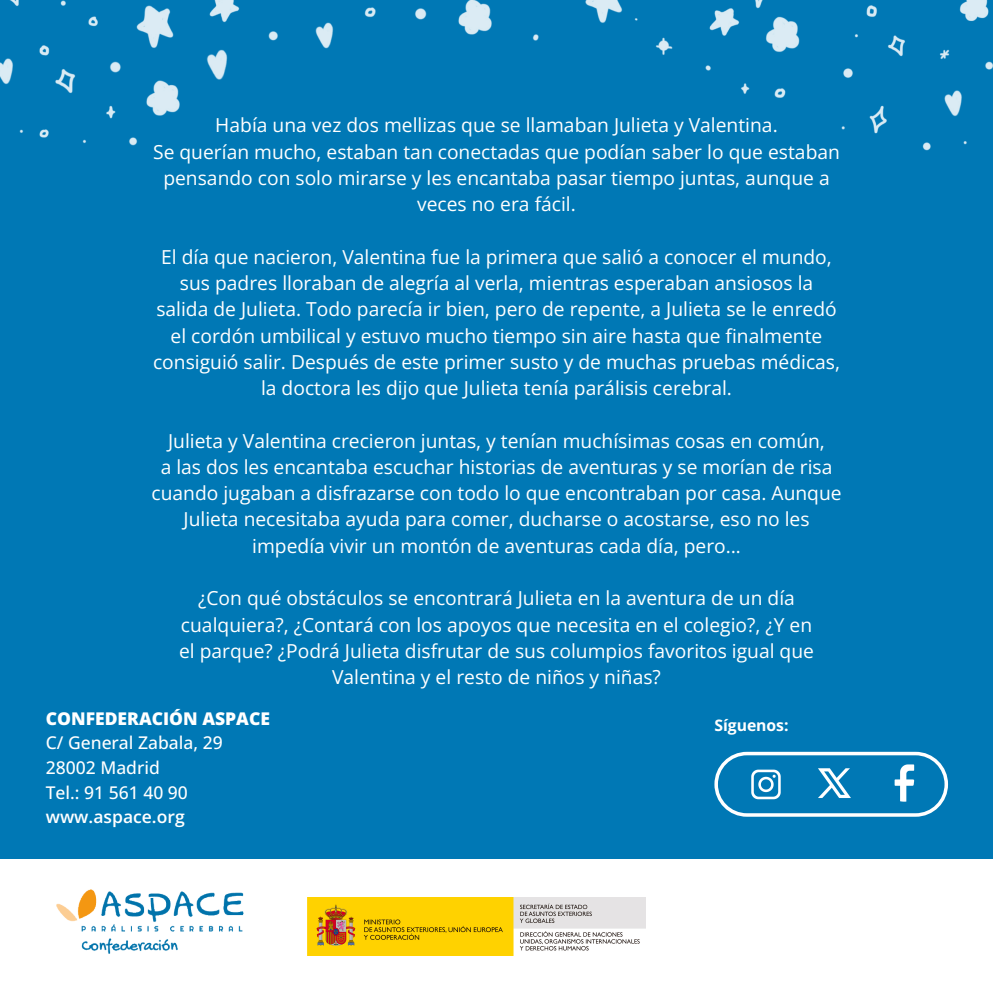
<style>
.page{position:relative;width:993px;height:993px;background:#fff}
.page>*{position:absolute;margin:0;border:0;box-sizing:border-box;transform-origin:0 0}
.t1{font:19.25px/26.2px "Open Sans";color:#fff;text-align:center}
.t2{font:500 17.5px/24.5px "Open Sans";color:#fff}
.t3{font:800 17.5px "Open Sans";color:#fff}
.t4{font:600 17.5px "Open Sans";color:#fff}
.t5{font:700 15.75px "Open Sans";letter-spacing:-.005em;color:#fff}
</style>
<div class="page">
<img style="left:0;top:0;width:992px;height:956px">
<img style="left:57px;top:889px;width:187px;height:63px">
<img style="left:308px;top:897px;width:336px;height:58px">
<p class="t1" style="left:153px;top:112px;width:688px">Había una vez dos mellizas que se llamaban Julieta y Valentina.<br>Se querían mucho, estaban tan conectadas que podían saber lo que estaban pensando con solo mirarse y les encantaba pasar tiempo juntas, aunque a veces no era fácil.</p>
<p class="t1" style="left:153px;top:243px;width:688px">El día que nacieron, Valentina fue la primera que salió a conocer el mundo, sus padres lloraban de alegría al verla, mientras esperaban ansiosos la salida de Julieta. Todo parecía ir bien, pero de repente, a Julieta se le enredó el cordón umbilical y estuvo mucho tiempo sin aire hasta que finalmente consiguió salir. Después de este primer susto y de muchas pruebas médicas, la doctora les dijo que Julieta tenía parálisis cerebral.</p>
<p class="t1" style="left:151px;top:427px;width:691px">Julieta y Valentina crecieron juntas, y tenían muchísimas cosas en común,<br>a las dos les encantaba escuchar historias de aventuras y se morían de risa cuando jugaban a disfrazarse con todo lo que encontraban por casa. Aunque Julieta necesitaba ayuda para comer, ducharse o acostarse, eso no les impedía vivir un montón de aventuras cada día, pero…</p>
<p class="t1" style="left:179px;top:584px;width:636px">¿Con qué obstáculos se encontrará Julieta en la aventura de un día cualquiera?, ¿Contará con los apoyos que necesita en el colegio?, ¿Y en el parque? ¿Podrá Julieta disfrutar de sus columpios favoritos igual que Valentina y el resto de niños y niñas?</p>
<p class="t3" style="left:46px;top:705px;width:226px">CONFEDERACIÓN ASPACE</p>
<p class="t2" style="left:46px;top:730px;width:178px">C/ General Zabala, 29<br>28002 Madrid<br>Tel.: 91 561 40 90</p>
<p class="t4" style="left:46px;top:804px;width:140px">www.aspace.org</p>
<p class="t5" style="left:714px;top:713px;width:76px">Síguenos:</p>
</div>
